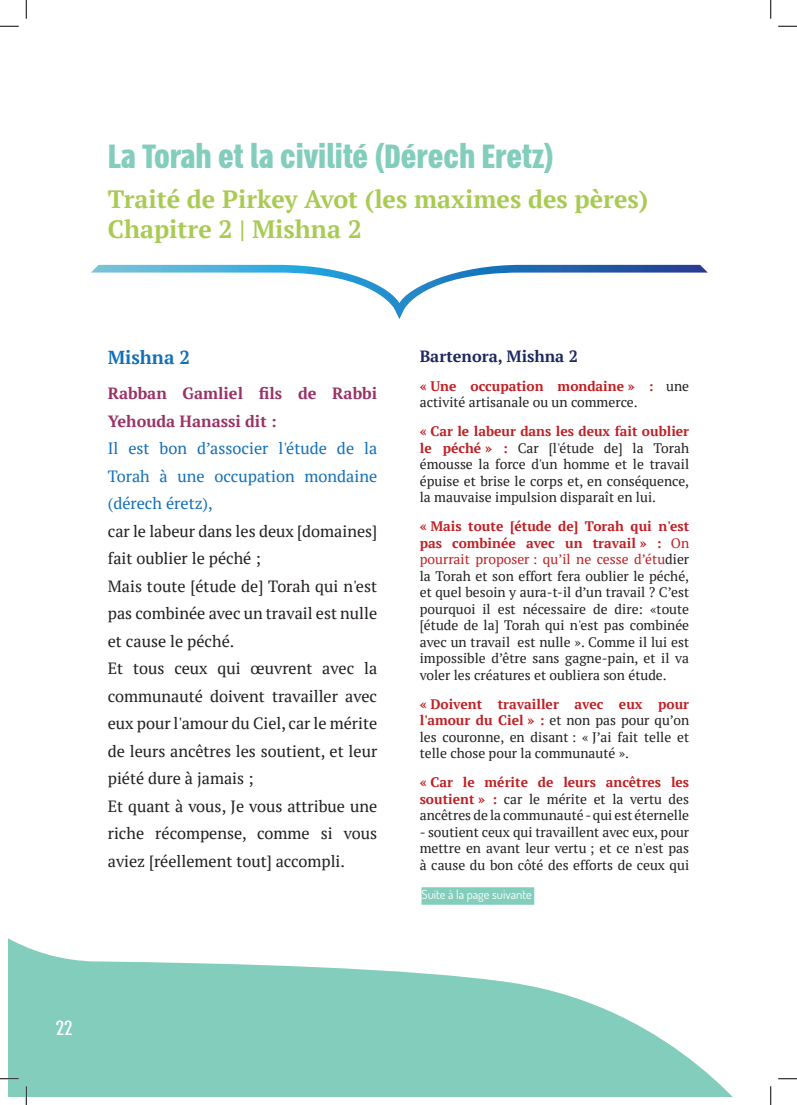
<style>
.page{position:relative;width:797px;height:1105px;background:#fff}
.page>*{position:absolute;margin:0;border:0;box-sizing:border-box;transform-origin:0 0}
.t1{font:700 38.75px "Almoni Tzar DL4.0 AAA";color:#82cdbc}
.t2{font:700 25px/30px "PT Serif";color:#a9ca53}
.t3{font:23.75px "Almoni Tzar DL4.0 AAA";color:#fff}
.t4{font:700 18.75px "PT Serif";color:#1070b9}
.t5{font:16.25px/27.5px "PT Serif";color:#231f20}
.t6{font:16.25px/27.5px "PT Serif";color:#1270b9;text-align:justify}
.t7{font:700 16.25px/27.5px "PT Serif";color:#993267}
.t8{font:700 16.25px "PT Serif";color:#1d285c}
.t9{font:13.75px/16.5px "PT Serif";color:#231f20;text-align:justify}
.t10{font:12.5px "Dosis";color:#fff}
.s1{font-weight:700;color:#c02025}
.s2{color:#c02025}
</style>
<div class="page">
<svg style="left:91px;top:265px;width:616px;height:54px"></svg>
<svg style="left:9px;top:939px;width:723px;height:157px;fill:#82cdbc"></svg>
<div style="left:421px;top:887px;width:113px;height:18px;background:#82cdbc"></div>
<svg style="left:0;top:25px;width:19px;height:2px"></svg>
<svg style="left:778px;top:25px;width:19px;height:2px"></svg>
<svg style="left:0;top:1078px;width:19px;height:1px"></svg>
<svg style="left:25px;top:0;width:2px;height:19px"></svg>
<svg style="left:25px;top:1086px;width:2px;height:19px"></svg>
<svg style="left:770px;top:0;width:1px;height:19px"></svg>
<svg style="left:770px;top:1078px;width:27px;height:27px"></svg>
<h1 class="t1" style="left:108px;top:126px;width:447px">La Torah et la civilité (Dérech Eretz)</h1>
<h2 class="t2" style="left:108px;top:184px;width:542px">Traité de Pirkey Avot (les maximes des pères)<br>Chapitre 2 | Mishna 2</h2>
<h3 class="t4" style="left:108px;top:345px;width:84px">Mishna 2</h3>
<p class="t7" style="left:108px;top:379px;width:271px">Rabban Gamliel fils de Rabbi<br>Yehouda Hanassi dit :</p>
<p class="t6" style="left:108px;top:434px;width:271px">Il est bon d’associer l'étude de la Torah à une occupation mondaine (dérech éretz),</p>
<p class="t5" style="left:108px;top:517px;width:271px">car le labeur dans les deux [domaines] fait oublier le péché ;<br>Mais toute [étude de] Torah qui n'est pas combinée avec un travail est nulle et cause le péché.<br>Et tous ceux qui œuvrent avec la communauté doivent travailler avec eux pour l'amour du Ciel, car le mérite de leurs ancêtres les soutient, et leur piété dure à jamais ;<br>Et quant à vous, Je vous attribue une riche récompense, comme si vous aviez [réellement tout] accompli.</p>
<p class="t8" style="left:420px;top:345px;width:160px">Bartenora, Mishna 2</p>
<p class="t9" style="left:420px;top:378px;width:271px"><span class="s1">« Une occupation mondaine » :</span> une activité artisanale ou un commerce.</p>
<p class="t9" style="left:420px;top:423px;width:271px"><span class="s1">« Car le labeur dans les deux fait oublier le péché » :</span> Car [l'étude de] la Torah émousse la force d'un homme et le travail épuise et brise le corps et, en conséquence, la mauvaise impulsion disparaît en lui.</p>
<p class="t9" style="left:420px;top:518px;width:271px"><span class="s1">« Mais toute [étude de] Torah qui n'est pas combinée avec un travail » :</span> <span class="s2">On pourrait proposer : qu’il ne cesse d’étu</span>dier la Torah et son effort fera oublier le péché, et quel besoin y aura-t-il d’un travail ? C’est pourquoi il est nécessaire de dire: «toute [étude de la] Torah qui n'est pas combinée avec un travail est nulle ». Comme il lui est impossible d’être sans gagne-pain, et il va voler les créatures et oubliera son étude.</p>
<p class="t9" style="left:420px;top:696px;width:271px"><span class="s1">« Doivent travailler avec eux pour l'amour du Ciel » :</span> et non pas pour qu’on les couronne, en disant : « J’ai fait telle et telle chose pour la communauté ».</p>
<p class="t9" style="left:420px;top:774px;width:271px"><span class="s1">« Car le mérite de leurs ancêtres les soutient » :</span> car le mérite et la vertu des ancêtres de la communauté - qui est éternelle</p>
<p class="t9" style="left:420px;top:824px;width:271px">- soutient ceux qui travaillent avec eux, pour mettre en avant leur vertu ; et ce n'est pas à cause du bon côté des efforts de ceux qui</p>
<p class="t10" style="left:421px;top:886px;width:112px">Suite à la page suivante</p>
<h3 class="t3" style="left:56px;top:1009px;width:18px">22</h3>
</div>
